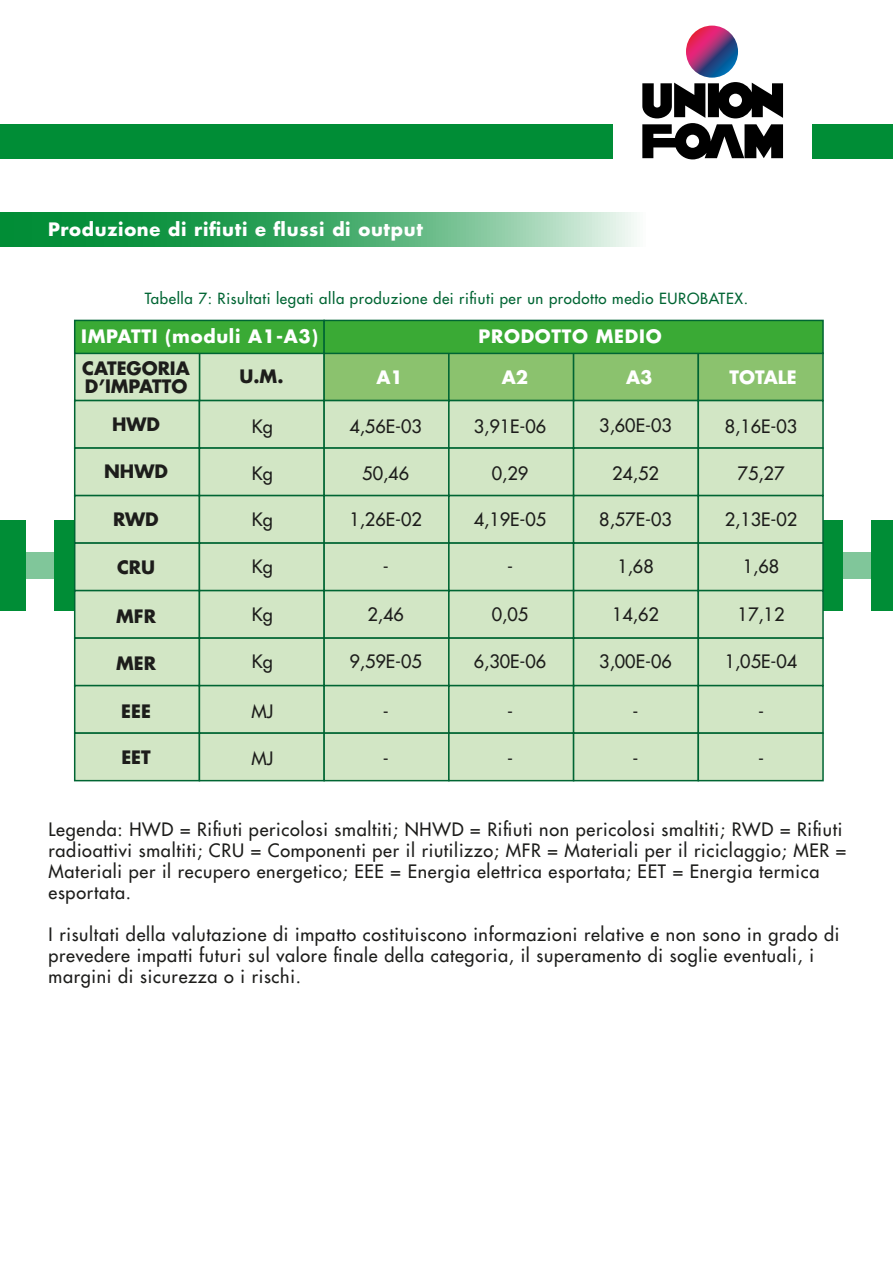
<style>
.page{position:relative;width:893px;height:1263px;background:#fff}
.page>*{position:absolute;margin:0;border:0;box-sizing:border-box;transform-origin:0 0}
.t1{font:500 18px/21px "Futura Std";letter-spacing:.04em;color:#1d1d1b}
.t2{font:700 18px "Futura Std";letter-spacing:.04em;color:#fff}
.t3{font:700 18px/18px "Futura Std";color:#1d1d1b}
.t4{font:500 15px "Futura Std";letter-spacing:.04em;color:#006533}
</style>
<div class="page">
<div style="left:0;top:521px;width:893px;height:90px;background:#008d36"></div>
<div style="left:843px;top:493px;width:27px;height:156px;background:#fff"></div>
<div style="left:26px;top:493px;width:28px;height:156px;background:#fff"></div>
<svg style="left:26px;top:553px;width:845px;height:26px;fill:#80c69a"></svg>
<div style="left:199px;top:352px;width:126px;height:49px;background:#d2e6c5"></div>
<div style="left:74px;top:352px;width:126px;height:49px;background:#d2e6c5"></div>
<div style="left:323px;top:352px;width:127px;height:49px;background:#8bc26e;border:2px solid #006533"></div>
<div style="left:448px;top:352px;width:126px;height:49px;background:#8bc26e;border:2px solid #006533"></div>
<div style="left:573px;top:352px;width:126px;height:49px;background:#8bc26e;border:2px solid #006533"></div>
<div style="left:698px;top:352px;width:126px;height:49px;background:#8bc26e;border:2px solid #006533"></div>
<div style="left:74px;top:400px;width:126px;height:49px;background:#d2e6c5;border:2px solid #006533"></div>
<div style="left:199px;top:400px;width:126px;height:49px;background:#d2e6c5;border:2px solid #006533"></div>
<div style="left:323px;top:400px;width:127px;height:49px;background:#d2e6c5;border:2px solid #006533"></div>
<div style="left:448px;top:400px;width:126px;height:49px;background:#d2e6c5;border:2px solid #006533"></div>
<div style="left:573px;top:400px;width:126px;height:49px;background:#d2e6c5;border:2px solid #006533"></div>
<div style="left:698px;top:400px;width:126px;height:49px;background:#d2e6c5;border:2px solid #006533"></div>
<div style="left:74px;top:447px;width:126px;height:49px;background:#d2e6c5;border:2px solid #006533"></div>
<div style="left:199px;top:447px;width:126px;height:49px;background:#d2e6c5;border:2px solid #006533"></div>
<div style="left:323px;top:447px;width:127px;height:49px;background:#d2e6c5;border:2px solid #006533"></div>
<div style="left:448px;top:447px;width:126px;height:49px;background:#d2e6c5;border:2px solid #006533"></div>
<div style="left:573px;top:447px;width:126px;height:49px;background:#d2e6c5;border:2px solid #006533"></div>
<div style="left:698px;top:447px;width:126px;height:49px;background:#d2e6c5;border:2px solid #006533"></div>
<div style="left:74px;top:495px;width:126px;height:49px;background:#d2e6c5;border:2px solid #006533"></div>
<div style="left:199px;top:495px;width:126px;height:49px;background:#d2e6c5;border:2px solid #006533"></div>
<div style="left:323px;top:495px;width:127px;height:49px;background:#d2e6c5;border:2px solid #006533"></div>
<div style="left:448px;top:495px;width:126px;height:49px;background:#d2e6c5;border:2px solid #006533"></div>
<div style="left:573px;top:495px;width:126px;height:49px;background:#d2e6c5;border:2px solid #006533"></div>
<div style="left:698px;top:495px;width:126px;height:49px;background:#d2e6c5;border:2px solid #006533"></div>
<div style="left:74px;top:542px;width:126px;height:49px;background:#d2e6c5;border:2px solid #006533"></div>
<div style="left:199px;top:542px;width:126px;height:49px;background:#d2e6c5;border:2px solid #006533"></div>
<div style="left:323px;top:542px;width:127px;height:49px;background:#d2e6c5;border:2px solid #006533"></div>
<div style="left:448px;top:542px;width:126px;height:49px;background:#d2e6c5;border:2px solid #006533"></div>
<div style="left:573px;top:542px;width:126px;height:49px;background:#d2e6c5;border:2px solid #006533"></div>
<div style="left:698px;top:542px;width:126px;height:49px;background:#d2e6c5;border:2px solid #006533"></div>
<div style="left:74px;top:590px;width:126px;height:49px;background:#d2e6c5;border:2px solid #006533"></div>
<div style="left:199px;top:590px;width:126px;height:49px;background:#d2e6c5;border:2px solid #006533"></div>
<div style="left:323px;top:590px;width:127px;height:49px;background:#d2e6c5;border:2px solid #006533"></div>
<div style="left:448px;top:590px;width:126px;height:49px;background:#d2e6c5;border:2px solid #006533"></div>
<div style="left:573px;top:590px;width:126px;height:49px;background:#d2e6c5;border:2px solid #006533"></div>
<div style="left:698px;top:590px;width:126px;height:49px;background:#d2e6c5;border:2px solid #006533"></div>
<div style="left:74px;top:637px;width:126px;height:49px;background:#d2e6c5;border:2px solid #006533"></div>
<div style="left:199px;top:637px;width:126px;height:49px;background:#d2e6c5;border:2px solid #006533"></div>
<div style="left:323px;top:637px;width:127px;height:49px;background:#d2e6c5;border:2px solid #006533"></div>
<div style="left:448px;top:637px;width:126px;height:49px;background:#d2e6c5;border:2px solid #006533"></div>
<div style="left:573px;top:637px;width:126px;height:49px;background:#d2e6c5;border:2px solid #006533"></div>
<div style="left:698px;top:637px;width:126px;height:49px;background:#d2e6c5;border:2px solid #006533"></div>
<div style="left:74px;top:685px;width:126px;height:49px;background:#d2e6c5;border:2px solid #006533"></div>
<div style="left:199px;top:685px;width:126px;height:49px;background:#d2e6c5;border:2px solid #006533"></div>
<div style="left:323px;top:685px;width:127px;height:49px;background:#d2e6c5;border:2px solid #006533"></div>
<div style="left:448px;top:685px;width:126px;height:49px;background:#d2e6c5;border:2px solid #006533"></div>
<div style="left:573px;top:685px;width:126px;height:49px;background:#d2e6c5;border:2px solid #006533"></div>
<div style="left:698px;top:685px;width:126px;height:49px;background:#d2e6c5;border:2px solid #006533"></div>
<div style="left:74px;top:732px;width:126px;height:49px;background:#d2e6c5;border:2px solid #006533"></div>
<div style="left:199px;top:732px;width:126px;height:49px;background:#d2e6c5;border:2px solid #006533"></div>
<div style="left:323px;top:732px;width:127px;height:49px;background:#d2e6c5;border:2px solid #006533"></div>
<div style="left:448px;top:732px;width:126px;height:49px;background:#d2e6c5;border:2px solid #006533"></div>
<div style="left:573px;top:732px;width:126px;height:49px;background:#d2e6c5;border:2px solid #006533"></div>
<div style="left:698px;top:732px;width:126px;height:49px;background:#d2e6c5;border:2px solid #006533"></div>
<div style="left:0;top:124px;width:613px;height:35px;background:#008d36"></div>
<div style="left:812px;top:124px;width:81px;height:35px;background:#008d36"></div>
<svg style="left:686px;top:26px;width:52px;height:52px;background:#7c3c7d"></svg>
<svg style="left:642px;top:82px;width:141px;height:77px"></svg>
<svg style="left:0;top:212px;width:637px;height:35px;background:#4fb074"></svg>
<div style="left:74px;top:320px;width:251px;height:34px;background:#3aaa35;border:2px solid #006533"></div>
<div style="left:323px;top:320px;width:501px;height:34px;background:#3aaa35;border:2px solid #006533"></div>
<p class="t2" style="left:48px;top:217px;width:376px">Produzione di rifiuti e flussi di output</p>
<p class="t4" style="left:145px;top:289px;width:605px">Tabella 7: Risultati legati alla produzione dei rifiuti per un prodotto medio EUROBATEX.</p>
<p class="t2" style="left:81px;top:324px;width:238px">IMPATTI (moduli A1-A3)</p>
<p class="t2" style="left:478px;top:324px;width:185px">PRODOTTO MEDIO</p>
<p class="t3" style="left:82px;top:359px;width:109px">CATEGORIA<br>D’IMPATTO</p>
<p class="t3" style="left:112px;top:415px;width:50px">HWD</p>
<p class="t3" style="left:104px;top:462px;width:65px">NHWD</p>
<p class="t3" style="left:113px;top:510px;width:47px">RWD</p>
<p class="t3" style="left:117px;top:558px;width:40px">CRU</p>
<p class="t3" style="left:116px;top:607px;width:41px">MFR</p>
<p class="t3" style="left:116px;top:654px;width:41px">MER</p>
<p class="t3" style="left:121px;top:702px;width:31px">EEE</p>
<p class="t3" style="left:121px;top:748px;width:31px">EET</p>
<p class="t3" style="left:239px;top:367px;width:46px">U.M.</p>
<p class="t1" style="left:252px;top:416px;width:22px">Kg</p>
<p class="t1" style="left:252px;top:463px;width:22px">Kg</p>
<p class="t1" style="left:252px;top:509px;width:22px">Kg</p>
<p class="t1" style="left:252px;top:556px;width:22px">Kg</p>
<p class="t1" style="left:252px;top:604px;width:22px">Kg</p>
<p class="t1" style="left:252px;top:651px;width:22px">Kg</p>
<p class="t1" style="left:251px;top:701px;width:23px">MJ</p>
<p class="t1" style="left:251px;top:748px;width:23px">MJ</p>
<p class="t2" style="left:376px;top:366px;width:28px">A1</p>
<p class="t2" style="left:502px;top:366px;width:28px">A2</p>
<p class="t2" style="left:626px;top:366px;width:28px">A3</p>
<p class="t2" style="left:730px;top:366px;width:68px">TOTALE</p>
<p class="t1" style="left:349px;top:416px;width:74px">4,56E-03</p>
<p class="t1" style="left:362px;top:463px;width:48px">50,46</p>
<p class="t1" style="left:349px;top:509px;width:74px">1,26E-02</p>
<p class="t1" style="left:383px;top:556px;width:7px">-</p>
<p class="t1" style="left:367px;top:604px;width:38px">2,46</p>
<p class="t1" style="left:349px;top:651px;width:74px">9,59E-05</p>
<p class="t1" style="left:474px;top:416px;width:74px">3,91E-06</p>
<p class="t1" style="left:492px;top:463px;width:38px">0,29</p>
<p class="t1" style="left:474px;top:509px;width:74px">4,19E-05</p>
<p class="t1" style="left:507px;top:556px;width:7px">-</p>
<p class="t1" style="left:492px;top:604px;width:38px">0,05</p>
<p class="t1" style="left:474px;top:651px;width:74px">6,30E-06</p>
<p class="t1" style="left:599px;top:415px;width:74px">3,60E-03</p>
<p class="t1" style="left:612px;top:463px;width:48px">24,52</p>
<p class="t1" style="left:599px;top:509px;width:74px">8,57E-03</p>
<p class="t1" style="left:617px;top:556px;width:38px">1,68</p>
<p class="t1" style="left:612px;top:604px;width:48px">14,62</p>
<p class="t1" style="left:599px;top:651px;width:74px">3,00E-06</p>
<p class="t1" style="left:725px;top:416px;width:74px">8,16E-03</p>
<p class="t1" style="left:738px;top:463px;width:48px">75,27</p>
<p class="t1" style="left:725px;top:509px;width:74px">2,13E-02</p>
<p class="t1" style="left:743px;top:556px;width:38px">1,68</p>
<p class="t1" style="left:738px;top:604px;width:48px">17,12</p>
<p class="t1" style="left:725px;top:651px;width:74px">1,05E-04</p>
<p class="t1" style="left:383px;top:701px;width:7px">-</p>
<p class="t1" style="left:507px;top:701px;width:7px">-</p>
<p class="t1" style="left:633px;top:701px;width:7px">-</p>
<p class="t1" style="left:758px;top:701px;width:7px">-</p>
<p class="t1" style="left:383px;top:748px;width:7px">-</p>
<p class="t1" style="left:507px;top:748px;width:7px">-</p>
<p class="t1" style="left:633px;top:748px;width:7px">-</p>
<p class="t1" style="left:758px;top:748px;width:7px">-</p>
<p class="t1" style="left:49px;top:819px;width:799px">Legenda: HWD = Rifiuti pericolosi smaltiti; NHWD = Rifiuti non pericolosi smaltiti; RWD = Rifiuti radioattivi smaltiti; CRU = Componenti per il riutilizzo; MFR = Materiali per il riciclaggio; MER = Materiali per il recupero energetico; EEE = Energia elettrica esportata; EET = Energia termica esportata.</p>
<p class="t1" style="left:49px;top:924px;width:792px">I risultati della valutazione di impatto costituiscono informazioni relative e non sono in grado di prevedere impatti futuri sul valore finale della categoria, il superamento di soglie eventuali, i margini di sicurezza o i rischi.</p>
</div>
